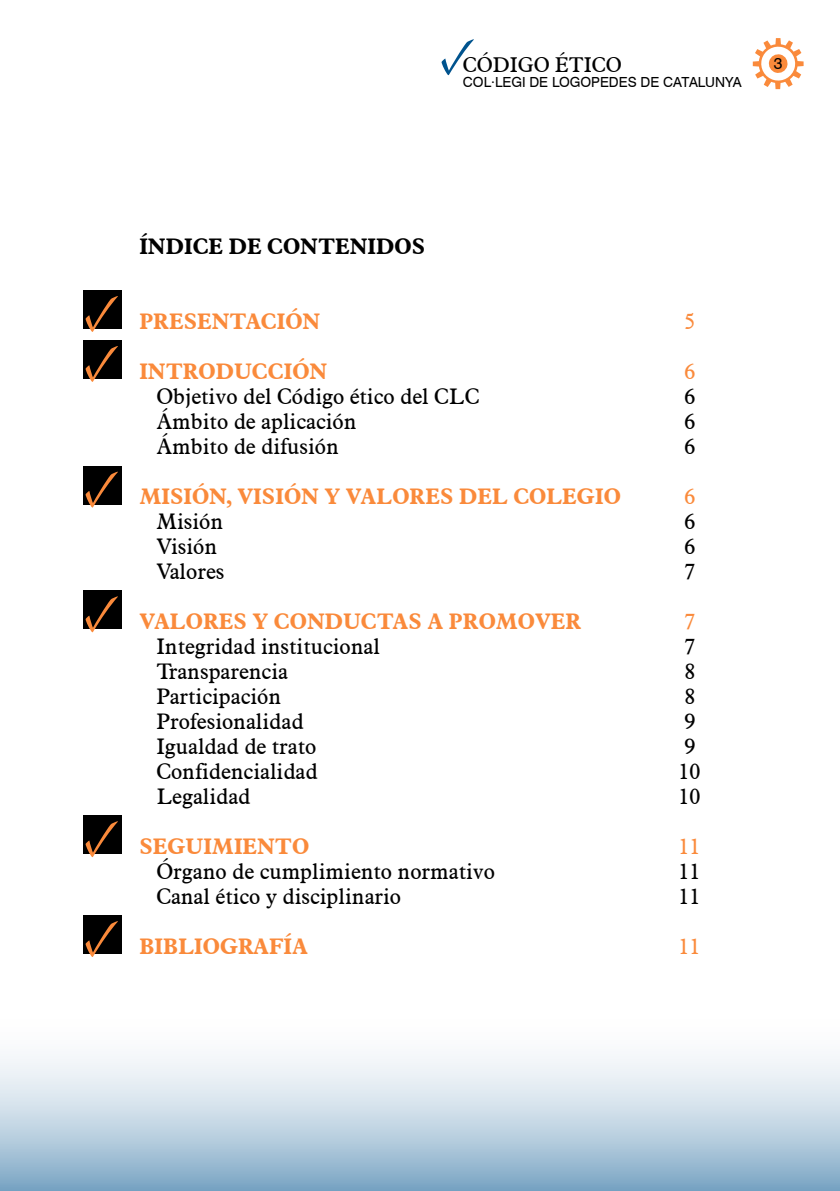
<style>
.page{position:relative;width:840px;height:1191px;background:#fff}
.page>*{position:absolute;margin:0;border:0;box-sizing:border-box;transform-origin:0 0}
.t1{font:53.2px "Minion Pro";color:#fa8a3b}
.t2{font:53.2px "Minion Pro";color:#00538e}
.subtitol_CodiECLC{font:22px "Aldine 721 BT";color:#000}
.Titol_CodiECLC{font:700 22px "Aldine 721 BT";color:#fa8a3b}
.Titol_CodiECLC-2{font:700 22px "Aldine 721 BT";color:#000}
.Titol_CodiECLC-3{font:22px "Aldine 721 BT";color:#fa8a3b}
.Titol_CodiECLC-4{font:21px "Aldine 721 BT";color:#000}
.t3{font:16px "Swiss 721 BT";color:#000}
.Titol_CodiECLC-5{font:14px "Swiss 721 BT";color:#000}
</style>
<div class="page">
<svg style="left:0;top:1056px;width:839px;height:135px;background:#c0d4e2"></svg>
<svg style="left:752px;top:38px;width:51px;height:51px"></svg>
<div style="left:84px;top:340px;width:38px;height:39px;background:#000"></div>
<div style="left:84px;top:466px;width:38px;height:38px;background:#000"></div>
<div style="left:84px;top:590px;width:38px;height:39px;background:#000"></div>
<div style="left:84px;top:915px;width:38px;height:39px;background:#000"></div>
<div style="left:84px;top:815px;width:38px;height:39px;background:#000"></div>
<div style="left:84px;top:290px;width:38px;height:39px;background:#000"></div>
<p class="t2" style="left:439px;top:19px;width:38px">✓</p>
<p class="Titol_CodiECLC-4" style="left:462px;top:51px;width:160px">CÓDIGO ÉTICO</p>
<p class="t3" style="left:773px;top:54px;width:10px">3</p>
<p class="Titol_CodiECLC-5" style="left:462px;top:73px;width:280px">COL·LEGI DE LOGOPEDES DE CATALUNYA</p>
<p class="t1" style="left:84px;top:276px;width:38px">✓</p>
<p class="t1" style="left:84px;top:326px;width:38px">✓</p>
<p class="t1" style="left:84px;top:452px;width:38px">✓</p>
<p class="t1" style="left:84px;top:576px;width:38px">✓</p>
<p class="t1" style="left:84px;top:801px;width:38px">✓</p>
<p class="t1" style="left:84px;top:901px;width:38px">✓</p>
<p class="Titol_CodiECLC-2" style="left:139px;top:232px;width:287px">ÍNDICE DE CONTENIDOS</p>
<p class="Titol_CodiECLC" style="left:139px;top:307px;width:182px">PRESENTACIÓN</p>
<p class="Titol_CodiECLC-3" style="left:684px;top:307px;width:12px">5</p>
<p class="Titol_CodiECLC" style="left:139px;top:357px;width:189px">INTRODUCCIÓN</p>
<p class="Titol_CodiECLC-3" style="left:684px;top:357px;width:12px">6</p>
<p class="subtitol_CodiECLC" style="left:156px;top:382px;width:324px">Objetivo del Código ético del CLC</p>
<p class="subtitol_CodiECLC" style="left:684px;top:382px;width:12px">6</p>
<p class="subtitol_CodiECLC" style="left:156px;top:407px;width:201px">Ámbito de aplicación</p>
<p class="subtitol_CodiECLC" style="left:684px;top:407px;width:12px">6</p>
<p class="subtitol_CodiECLC" style="left:156px;top:432px;width:184px">Ámbito de difusión</p>
<p class="subtitol_CodiECLC" style="left:684px;top:432px;width:12px">6</p>
<p class="Titol_CodiECLC" style="left:139px;top:482px;width:482px">MISIÓN, VISIÓN Y VALORES DEL COLEGIO</p>
<p class="Titol_CodiECLC-3" style="left:684px;top:482px;width:12px">6</p>
<p class="subtitol_CodiECLC" style="left:156px;top:507px;width:68px">Misión</p>
<p class="subtitol_CodiECLC" style="left:684px;top:507px;width:12px">6</p>
<p class="subtitol_CodiECLC" style="left:156px;top:532px;width:62px">Visión</p>
<p class="subtitol_CodiECLC" style="left:684px;top:532px;width:12px">6</p>
<p class="subtitol_CodiECLC" style="left:156px;top:557px;width:69px">Valores</p>
<p class="subtitol_CodiECLC" style="left:684px;top:557px;width:12px">7</p>
<p class="Titol_CodiECLC" style="left:139px;top:607px;width:443px">VALORES Y CONDUCTAS A PROMOVER</p>
<p class="Titol_CodiECLC-3" style="left:684px;top:607px;width:12px">7</p>
<p class="subtitol_CodiECLC" style="left:156px;top:632px;width:225px">Integridad institucional</p>
<p class="subtitol_CodiECLC" style="left:684px;top:632px;width:12px">7</p>
<p class="subtitol_CodiECLC" style="left:156px;top:657px;width:133px">Transparencia</p>
<p class="subtitol_CodiECLC" style="left:684px;top:657px;width:12px">8</p>
<p class="subtitol_CodiECLC" style="left:156px;top:682px;width:126px">Participación</p>
<p class="subtitol_CodiECLC" style="left:684px;top:682px;width:12px">8</p>
<p class="subtitol_CodiECLC" style="left:156px;top:707px;width:149px">Profesionalidad</p>
<p class="subtitol_CodiECLC" style="left:684px;top:707px;width:12px">9</p>
<p class="subtitol_CodiECLC" style="left:156px;top:732px;width:161px">Igualdad de trato</p>
<p class="subtitol_CodiECLC" style="left:684px;top:732px;width:12px">9</p>
<p class="subtitol_CodiECLC" style="left:156px;top:757px;width:163px">Confidencialidad</p>
<p class="subtitol_CodiECLC" style="left:678px;top:757px;width:23px">10</p>
<p class="subtitol_CodiECLC" style="left:156px;top:782px;width:96px">Legalidad</p>
<p class="subtitol_CodiECLC" style="left:678px;top:782px;width:23px">10</p>
<p class="Titol_CodiECLC" style="left:139px;top:832px;width:171px">SEGUIMIENTO</p>
<p class="Titol_CodiECLC-3" style="left:678px;top:832px;width:23px">11</p>
<p class="subtitol_CodiECLC" style="left:156px;top:857px;width:340px">Órgano de cumplimiento normativo</p>
<p class="subtitol_CodiECLC" style="left:678px;top:857px;width:23px">11</p>
<p class="subtitol_CodiECLC" style="left:156px;top:882px;width:246px">Canal ético y disciplinario</p>
<p class="subtitol_CodiECLC" style="left:678px;top:882px;width:23px">11</p>
<p class="Titol_CodiECLC" style="left:139px;top:932px;width:170px">BIBLIOGRAFÍA</p>
<p class="Titol_CodiECLC-3" style="left:678px;top:932px;width:23px">11</p>
</div>
